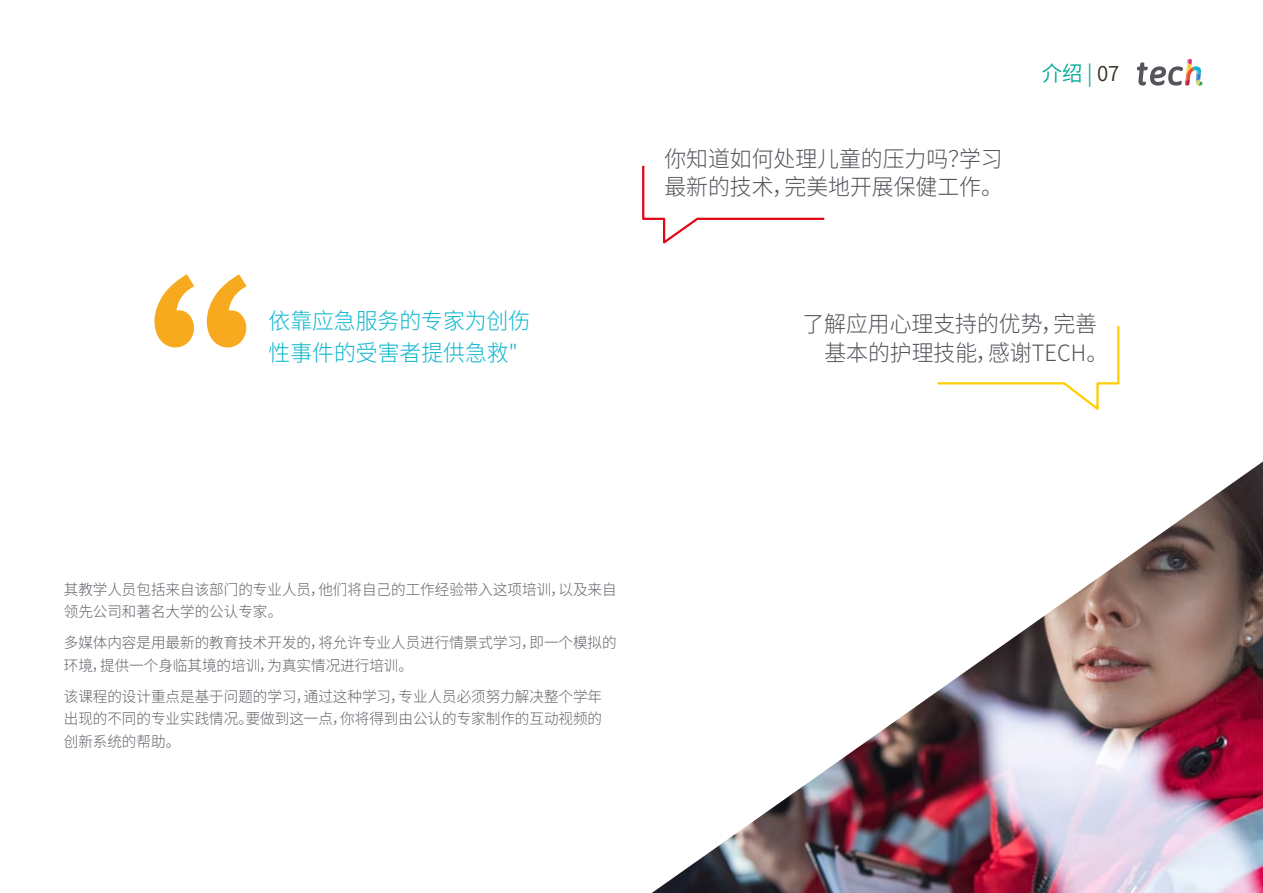
<style>
.page{position:relative;width:1263px;height:893px;background:#fff}
.page>*{position:absolute;margin:0;border:0;box-sizing:border-box;transform-origin:0 0}
.t1{font:300 22.5px/28.5px "Source Han Sans CN";color:#52555b}
.t2{font:300 22.5px/31.5px "Source Han Sans CN";color:#0fb6cf}
.t3{font:21px "Source Han Sans CN";color:#00a996}
.t4{font:300 15px/22.5px "Source Han Sans CN";color:#61646a}
.s1{color:#312e20}
</style>
<div class="page">
<svg style="left:154px;top:274px;width:93px;height:73px"></svg>
<svg style="left:937px;top:326px;width:183px;height:84px"></svg>
<img style="left:652px;top:461px;width:611px;height:432px">
<svg style="left:642px;top:165px;width:183px;height:79px"></svg>
<svg style="left:1137px;top:59px;width:65px;height:27px"></svg>
<h1 class="t1" style="left:664px;top:145px;width:340px">你知道如何处理儿童的压力吗？学习最新的技术，完美地开展保健工作。</h1>
<h2 class="t3" style="left:1042px;top:61px;width:79px">介绍 | <span class="s1">07</span></h2>
<h1 class="t2" style="left:269px;top:306px;width:263px">依靠应急服务的专家为创伤性事件的受害者提供急救"</h1>
<h1 class="t1" style="left:824px;top:310px;width:285px;text-indent:-22px">了解应用心理支持的优势，完善基本的护理技能，感谢TECH。</h1>
<p class="t4" style="left:64px;top:578px;width:554px">其教学人员包括来自该部门的专业人员，他们将自己的工作经验带入这项培训，以及来自领先公司和著名大学的公认专家。</p>
<p class="t4" style="left:64px;top:632px;width:554px">多媒体内容是用最新的教育技术开发的，将允许专业人员进行情景式学习，即一个模拟的环境，提供一个身临其境的培训，为真实情况进行培训。</p>
<p class="t4" style="left:64px;top:685px;width:540px;text-align:justify">该课程的设计重点是基于问题的学习，通过这种学习，专业人员必须努力解决整个学年出现的不同的专业实践情况。要做到这一点，你将得到由公认的专家制作的互动视频的创新系统的帮助。</p>
</div>
